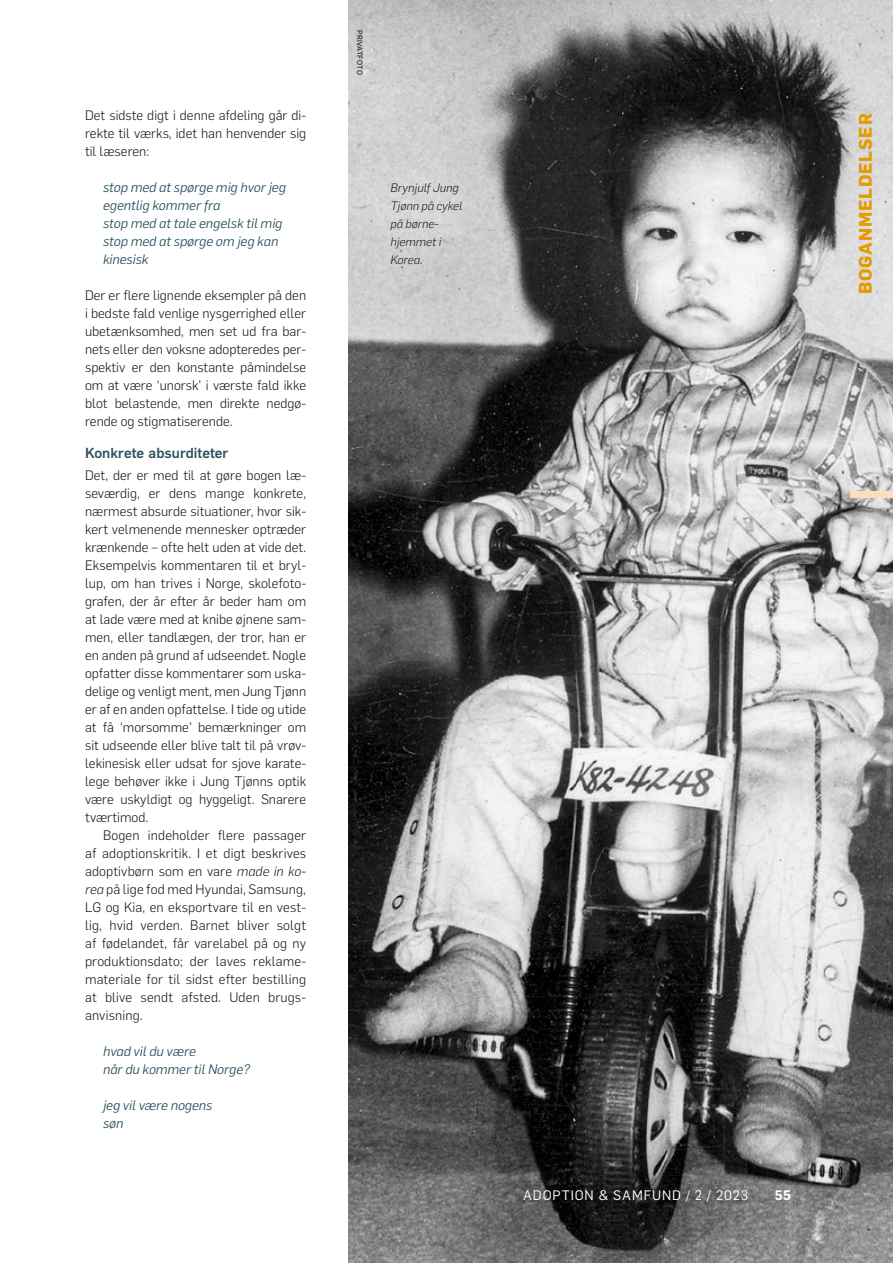
<style>
.page{position:relative;width:893px;height:1263px;background:#fff}
.page>*{position:absolute;margin:0;border:0;box-sizing:border-box;transform-origin:0 0}
.t1{font:700 17.85px "Flama";letter-spacing:.045em;color:#e49a00}
.t2{font:500 14.25px "Flama";color:#2e515e}
.t3{font:300 13.5px/18px "Flama";color:#181716;text-align:justify}
.t4{font:italic 13.5px/18px "Flama";color:#2e515e}
.t5{font:13.5px "Flama";letter-spacing:.065em;color:#fff}
.t6{font:600 13.5px "Flama";color:#fff}
.t7{font:italic 300 12px/18px "Flama";color:#181716}
.t8{font:7.5px "Flama Basic";letter-spacing:.025em;color:#181716}
.s1{font-style:italic}
</style>
<div class="page">
<img style="left:349px;top:0;width:544px;height:1263px">
<div style="left:850px;top:491px;width:43px;height:7px;background:#f9e0ba"></div>
<p class="t3" style="left:85px;top:106px;width:223px">Det sidste digt i denne afdeling går di&shy;rekte til værks, idet han henvender sig til læseren:</p>
<p class="t4" style="left:103px;top:177px;width:184px">stop med at spørge mig hvor jeg egentlig kommer fra<br>stop med at tale engelsk til mig stop med at spørge om jeg kan kinesisk</p>
<p class="t3" style="left:85px;top:286px;width:223px">Der er flere lignende eksempler på den i bedste fald venlige nysgerrighed eller ubetænksomhed, men set ud fra bar&shy;nets eller den voksne adopteredes per&shy;spektiv er den konstante påmindelse om at være ‘unorsk’ i værste fald ikke blot belastende, men direkte nedgø&shy;rende og stigmatiserende.</p>
<p class="t2" style="left:85px;top:442px;width:145px">Konkrete absurditeter</p>
<p class="t3" style="left:85px;top:466px;width:223px">Det, der er med til at gøre bogen læ&shy;seværdig, er dens mange konkrete, nærmest absurde situationer, hvor sik&shy;kert velmenende mennesker optræder krænkende – ofte helt uden at vide det.<br>Eksempelvis kommentaren til et bryl&shy;lup, om han trives i Norge, skolefoto&shy;grafen, der år efter år beder ham om at lade være med at knibe øjnene sam&shy;men, eller tandlægen, der tror, han er en anden på grund af udseendet. Nogle opfatter disse kommentarer som uska&shy;delige og venligt ment, men Jung Tjønn er af en anden opfattelse. I tide og utide at få ‘morsomme’ bemærkninger om sit udseende eller blive talt til på vrøv&shy;lekinesisk eller udsat for sjove karate&shy;lege behøver ikke i Jung Tjønns optik være uskyldigt og hyggeligt. Snarere tværtimod.</p>
<p class="t3" style="left:85px;top:825px;width:223px;text-indent:18px">Bogen indeholder flere passager af adoptionskritik. I et digt beskrives adoptivbørn som en vare <span class="s1">made in ko&shy;rea</span> på lige fod med Hyundai, Samsung, LG og Kia, en eksportvare til en vest&shy;lig, hvid verden. Barnet bliver solgt af fødelandet, får varelabel på og ny produktionsdato; der laves reklame&shy;materiale for til sidst efter bestilling at blive sendt afsted. Uden brugs&shy;anvisning.</p>
<p class="t4" style="left:103px;top:1041px;width:149px">hvad vil du være<br>når du kommer til Norge?</p>
<p class="t4" style="left:103px;top:1095px;width:111px">jeg vil være nogens søn</p>
<p class="t8" style="left:365px;top:30px;width:47px;rotate:90deg">PRIVATFOTO</p>
<p class="t7" style="left:390px;top:178px;width:73px">Brynjulf Jung<br>Tjønn på cykel på børne&shy;hjemmet i<br>Korea.</p>
<p class="t5" style="left:523px;top:1186px;width:227px">ADOPTION &amp; SAMFUND / 2 / 2023</p>
<p class="t6" style="left:775px;top:1185px;width:18px">55</p>
<h1 class="t1" style="left:852px;top:294px;width:183px;rotate:-90deg">BOGANMELDELSER</h1>
</div>
